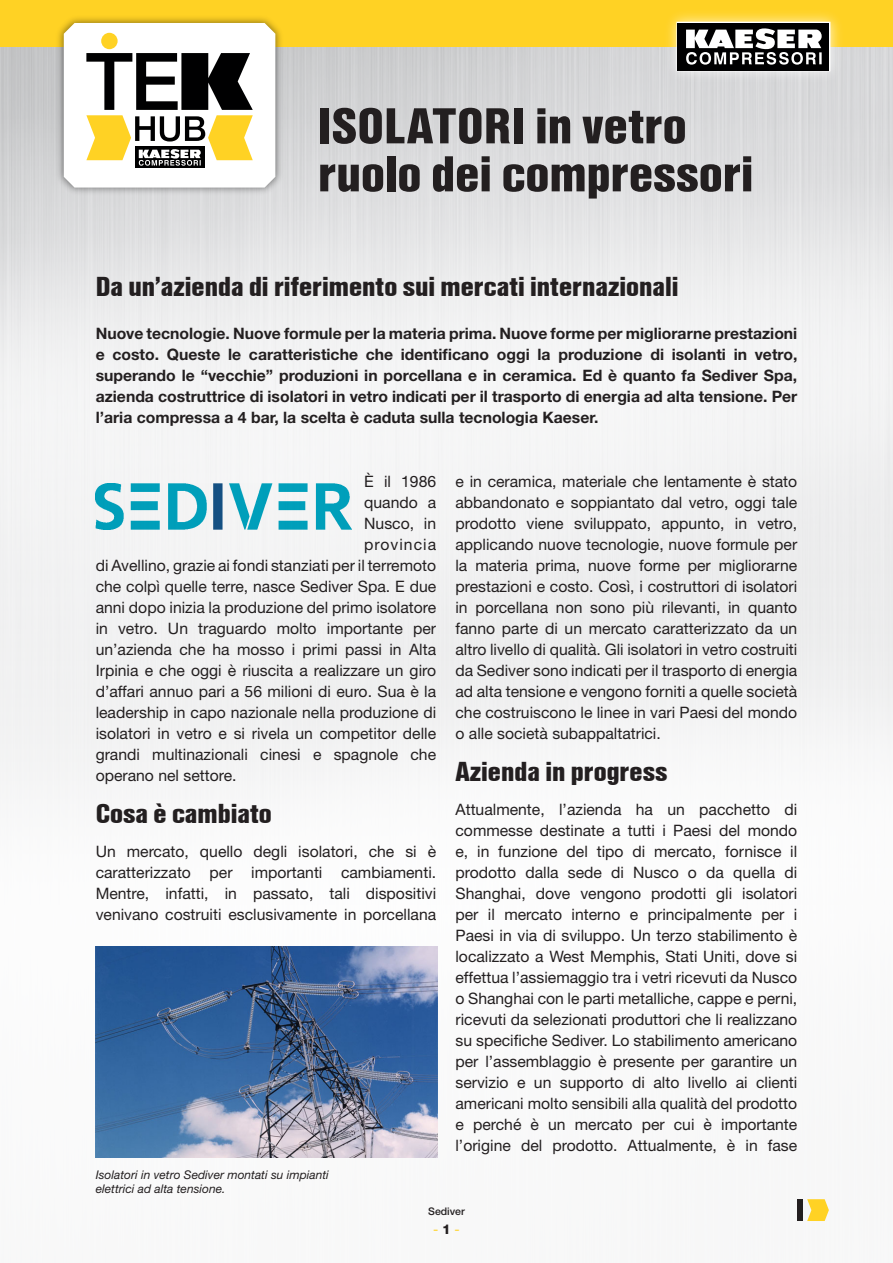
<style>
.page{position:relative;width:893px;height:1263px;background:#fff}
.page>*{position:absolute;margin:0;border:0;box-sizing:border-box;transform-origin:0 0}
.t1{font:52.65px "Nimbus Sans Becker T Bla Con";color:#231f20}
.t2{font:28.5px "Nimbus Sans Becker T Bla Con";color:#231f20}
.t3{font:15.75px/21px "Helvetica Neue LT Std";color:#231f20;text-align:justify}
.t4{font:700 15.75px/21px "Helvetica Neue LT Std";color:#231f20;text-align:justify}
.t5{font:15.75px "Helvetica Neue LT Std";letter-spacing:.065em;color:#231f20}
.t6{font:13.5px "Helvetica Neue LT Std";color:#ffd224}
.t7{font:italic 12px "Helvetica Neue LT Std";color:#231f20}
.t8{font:500 10.5px "Helvetica Neue LT Std";color:#231f20}
.s1{font-weight:800;color:#231f20}
</style>
<div class="page">
<img style="left:0;top:46px;width:893px;height:1176px">
<div style="left:0;top:0;width:893px;height:46px;background:#ffd224"></div>
<img style="left:659px;top:13px;width:189px;height:76px">
<div style="left:676px;top:22px;width:154px;height:49px;border:2px solid #fff"></div>
<div style="left:678px;top:23px;width:151px;height:47px;background:#000001"></div>
<svg style="left:686px;top:28px;width:136px;height:37px"></svg>
<img style="left:53px;top:18px;width:233px;height:181px">
<div style="left:64px;top:23px;width:211px;height:165px;background:#fff;border-radius:11px"></div>
<div style="left:101px;top:33px;width:17px;height:16px;background:#ffd224;border-radius:50%"></div>
<div style="left:135px;top:147px;width:69px;height:21px;background:#000001"></div>
<svg style="left:86px;top:53px;width:167px;height:113px"></svg>
<svg style="left:807px;top:1199px;width:22px;height:22px"></svg>
<div style="left:797px;top:1199px;width:6px;height:22px;background:#231f20"></div>
<img style="left:96px;top:483px;width:255px;height:46px">
<img style="left:96px;top:946px;width:341px;height:212px">
<p class="t1" style="left:318px;top:96px;width:370px">ISOLATORI in vetro</p>
<p class="t1" style="left:318px;top:144px;width:437px">ruolo dei compressori</p>
<p class="t2" style="left:96px;top:270px;width:584px">Da un’azienda di riferimento sui mercati internazionali</p>
<p class="t4" style="left:96px;top:322px;width:703px">Nuove tecnologie. Nuove formule per la materia prima. Nuove forme per migliorarne prestazioni e costo. Queste le caratteristiche che identificano oggi la produzione di isolanti in vetro, superando le “vecchie” produzioni in porcellana e in ceramica. Ed è quanto fa Sediver Spa, azienda costruttrice di isolatori in vetro indicati per il trasporto di energia ad alta tensione. Per l’aria compressa a 4 bar, la scelta è caduta sulla tecnologia Kaeser.</p>
<p class="t3" style="left:364px;top:470px;width:73px">È il 1986</p>
<p class="t3" style="left:364px;top:491px;width:73px">quando a</p>
<p class="t3" style="left:364px;top:512px;width:73px">Nusco, in</p>
<p class="t5" style="left:364px;top:535px;width:73px">provincia</p>
<p class="t3" style="left:96px;top:554px;width:342px">di Avellino, grazie ai fondi stanziati per il terremoto</p>
<p class="t3" style="left:96px;top:575px;width:342px">che colpì quelle terre, nasce Sediver Spa. E due</p>
<p class="t3" style="left:96px;top:596px;width:342px">anni dopo inizia la produzione del primo isolatore</p>
<p class="t3" style="left:96px;top:617px;width:342px">in vetro. Un traguardo molto importante per</p>
<p class="t3" style="left:96px;top:638px;width:342px">un’azienda che ha mosso i primi passi in Alta</p>
<p class="t3" style="left:96px;top:659px;width:342px">Irpinia e che oggi è riuscita a realizzare un giro</p>
<p class="t3" style="left:96px;top:680px;width:342px">d’affari annuo pari a 56 milioni di euro. Sua è la</p>
<p class="t3" style="left:96px;top:701px;width:342px">leadership in capo nazionale nella produzione di</p>
<p class="t3" style="left:96px;top:722px;width:342px">isolatori in vetro e si rivela un competitor delle</p>
<p class="t3" style="left:96px;top:743px;width:342px">grandi multinazionali cinesi e spagnole che</p>
<p class="t3" style="left:96px;top:764px;width:142px">operano nel settore.</p>
<p class="t2" style="left:96px;top:797px;width:178px">Cosa è cambiato</p>
<p class="t3" style="left:96px;top:840px;width:342px">Un mercato, quello degli isolatori, che si è caratterizzato per importanti cambiamenti.<br>Mentre, infatti, in passato, tali dispositivi venivano costruiti esclusivamente in porcellana</p>
<p class="t7" style="left:96px;top:1168px;width:235px">Isolatori in vetro Sediver montati su impianti</p>
<p class="t7" style="left:96px;top:1181px;width:131px">elettrici ad alta tensione.</p>
<p class="t3" style="left:455px;top:470px;width:343px">e in ceramica, materiale che lentamente è stato abbandonato e soppiantato dal vetro, oggi tale prodotto viene sviluppato, appunto, in vetro, applicando nuove tecnologie, nuove formule per la materia prima, nuove forme per migliorarne prestazioni e costo. Così, i costruttori di isolatori in porcellana non sono più rilevanti, in quanto fanno parte di un mercato caratterizzato da un altro livello di qualità. Gli isolatori in vetro costruiti da Sediver sono indicati per il trasporto di energia ad alta tensione e vengono forniti a quelle società che costruiscono le linee in vari Paesi del mondo o alle società subappaltatrici.</p>
<p class="t2" style="left:455px;top:755px;width:213px">Azienda in progress</p>
<p class="t3" style="left:455px;top:798px;width:343px">Attualmente, l’azienda ha un pacchetto di commesse destinate a tutti i Paesi del mondo e, in funzione del tipo di mercato, fornisce il prodotto dalla sede di Nusco o da quella di Shanghai, dove vengono prodotti gli isolatori per il mercato interno e principalmente per i Paesi in via di sviluppo. Un terzo stabilimento è localizzato a West Memphis, Stati Uniti, dove si effettua l’assiemaggio tra i vetri ricevuti da Nusco o Shanghai con le parti metalliche, cappe e perni, ricevuti da selezionati produttori che li realizzano su specifiche Sediver. Lo stabilimento americano per l’assemblaggio è presente per garantire un servizio e un supporto di alto livello ai clienti americani molto sensibili alla qualità del prodotto e perché è un mercato per cui è importante l’origine del prodotto. Attualmente, è in fase</p>
<p class="t8" style="left:428px;top:1205px;width:38px">Sediver</p>
<p class="t6" style="left:433px;top:1221px;width:28px">-<span class="s1">1</span>-</p>
</div>
